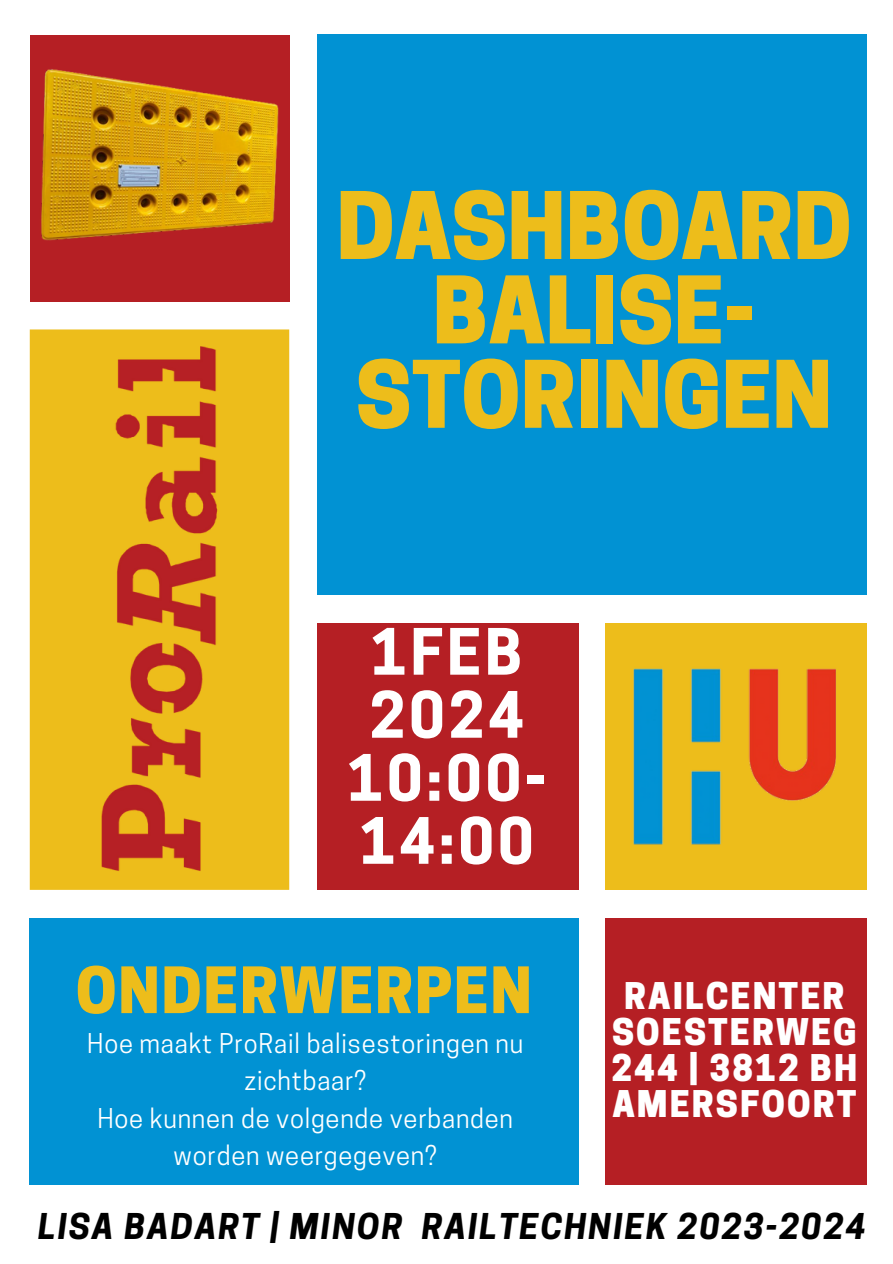
<style>
.page{position:relative;width:893px;height:1264px;background:#fff}
.page>*{position:absolute;margin:0;border:0;box-sizing:border-box;transform-origin:0 0}
.t1{font:800 87.15px/84.3px "Cooper Hewitt";color:#edbd1b;text-align:center}
.t2{font:700 59.85px/63px "Cooper Hewitt";letter-spacing:.06em;color:#fff;text-align:center}
.t3{font:800 59.85px "Cooper Hewitt";letter-spacing:.03em;color:#edbd1b}
.t4{font:800 34.5px/36px "Cooper Hewitt";letter-spacing:.06em;color:#fff;text-align:center}
.t5{font:italic 700 33.45px "Cooper Hewitt";letter-spacing:.06em;color:#000}
.t6{font:25.65px/37.2px "Cooper Hewitt";letter-spacing:.03em;color:#fff;text-align:center}
</style>
<div class="page">
<div style="left:30px;top:917px;width:549px;height:267px;background:#0192d3"></div>
<div style="left:317px;top:35px;width:549px;height:560px;background:#0192d3"></div>
<div style="left:605px;top:917px;width:261px;height:267px;background:#b51f24"></div>
<div style="left:317px;top:623px;width:262px;height:266px;background:#b51f24"></div>
<div style="left:30px;top:329px;width:259px;height:560px;background:#edbd1b"></div>
<div style="left:30px;top:35px;width:259px;height:266px;background:#b51f24"></div>
<img style="left:41px;top:43px;width:249px;height:244px">
<img style="left:91px;top:330px;width:134px;height:558px">
<img style="left:605px;top:623px;width:262px;height:266px">
<h2 class="t1" style="left:336px;top:195px;width:517px">DASHBOARD<br>BALISE-<br>STORINGEN</h2>
<p class="t2" style="left:347px;top:628px;width:200px">1FEB<br>2024<br>10:00-<br>14:00</p>
<p class="t3" style="left:76px;top:968px;width:457px">ONDERWERPEN</p>
<p class="t6" style="left:87px;top:1028px;width:437px">Hoe maakt ProRail balisestoringen nu zichtbaar?</p>
<p class="t6" style="left:97px;top:1102px;width:417px">Hoe kunnen de volgende verbanden worden weergegeven?</p>
<h1 class="t4" style="left:611px;top:982px;width:247px">RAILCENTER<br>SOESTERWEG<br>244 | 3812 BH<br>AMERSFOORT</h1>
<h3 class="t5" style="left:38px;top:1213px;width:828px">LISA BADART | MINOR RAILTECHNIEK 2023-2024</h3>
</div>
